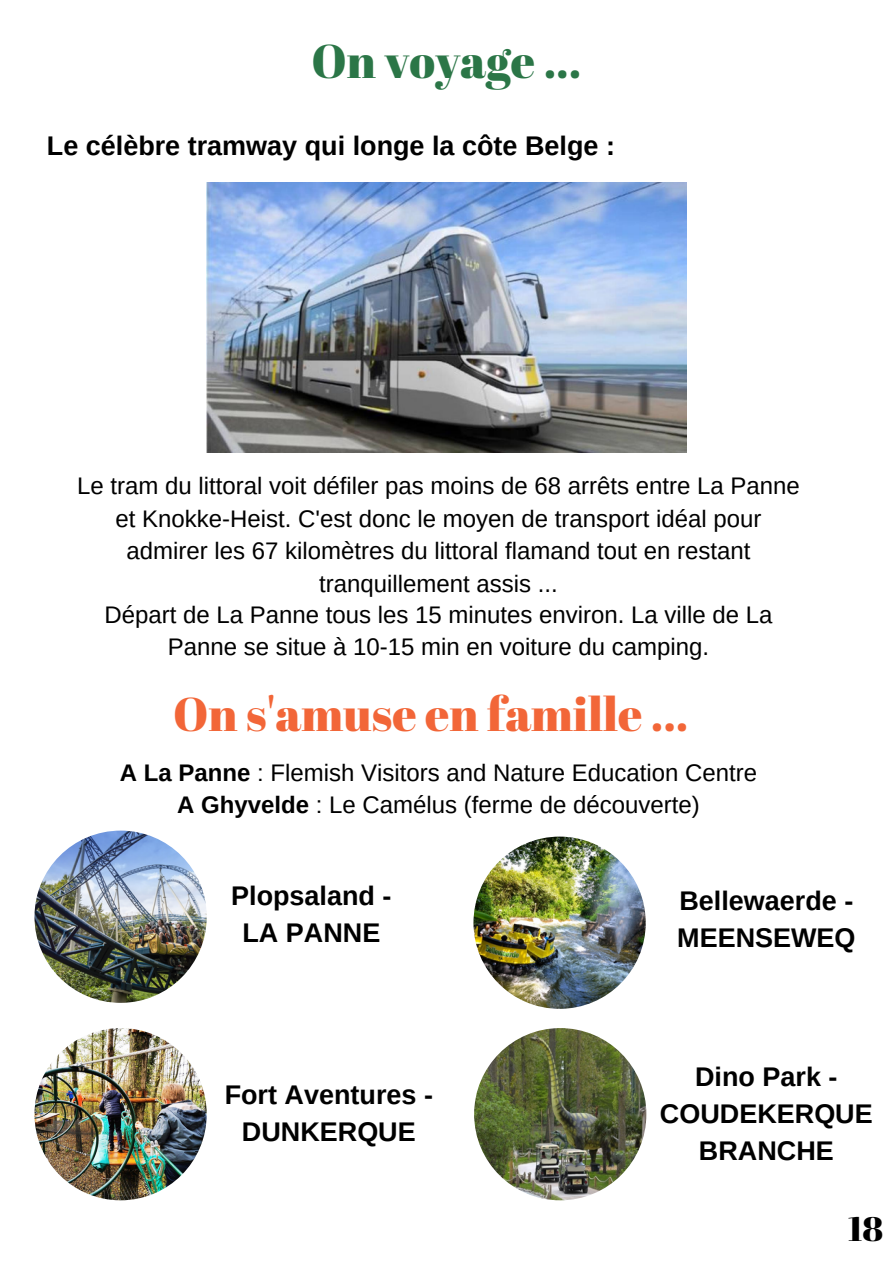
<style>
.page{position:relative;width:893px;height:1264px;background:#fff}
.page>*{position:absolute;margin:0;border:0;box-sizing:border-box;transform-origin:0 0}
.t1{font:47.25px "Abril Fatface";color:#f26638}
.t2{font:47.25px "Abril Fatface";color:#2b7647}
.t3{font:33.9px "Abril Fatface";color:#000}
.t4{font:700 27px/37px "Arimo";color:#000;text-align:center}
.t5{font:24px/32.5px "Arimo";color:#000;text-align:center}
.s1{font-weight:700}
</style>
<div class="page">
<img style="left:206px;top:183px;width:480px;height:269px">
<img style="left:34px;top:830px;width:173px;height:172px;border-radius:50%">
<img style="left:34px;top:1028px;width:173px;height:172px;border-radius:50%">
<img style="left:473px;top:836px;width:172px;height:172px;border-radius:50%">
<img style="left:474px;top:1028px;width:172px;height:172px;border-radius:50%">
<p class="t2" style="left:311px;top:28px;width:271px">On voyage ...</p>
<p class="t4" style="left:47px;top:127px;width:569px">Le célèbre tramway qui longe la côte Belge :</p>
<p class="t5" style="left:77px;top:469px;width:724px">Le tram du littoral voit défiler pas moins de 68 arrêts entre La Panne et Knokke-Heist. C'est donc le moyen de transport idéal pour admirer les 67 kilomètres du littoral flamand tout en restant tranquillement assis ...</p>
<p class="t5" style="left:104px;top:598px;width:669px">Départ de La Panne tous les 15 minutes environ. La ville de La<br>Panne se situe à 10-15 min en voiture du camping.</p>
<p class="t1" style="left:173px;top:681px;width:516px">On s'amuse en famille ...</p>
<p class="t5" style="left:120px;top:756px;width:638px"><span class="s1">A La Panne</span> : Flemish Visitors and Nature Education Centre</p>
<p class="t5" style="left:177px;top:788px;width:524px"><span class="s1">A Ghyvelde</span> : Le Camélus (ferme de découverte)</p>
<p class="t4" style="left:231px;top:877px;width:162px">Plopsaland -<br>LA PANNE</p>
<p class="t4" style="left:677px;top:882px;width:180px;text-align:left">Bellewaerde -<br>MEENSEWEQ</p>
<p class="t4" style="left:225px;top:1076px;width:210px">Fort Aventures -<br>DUNKERQUE</p>
<p class="t4" style="left:660px;top:1057px;width:214px">Dino Park -<br>COUDEKERQUE<br>BRANCHE</p>
<p class="t3" style="left:848px;top:1204px;width:37px">18</p>
</div>
